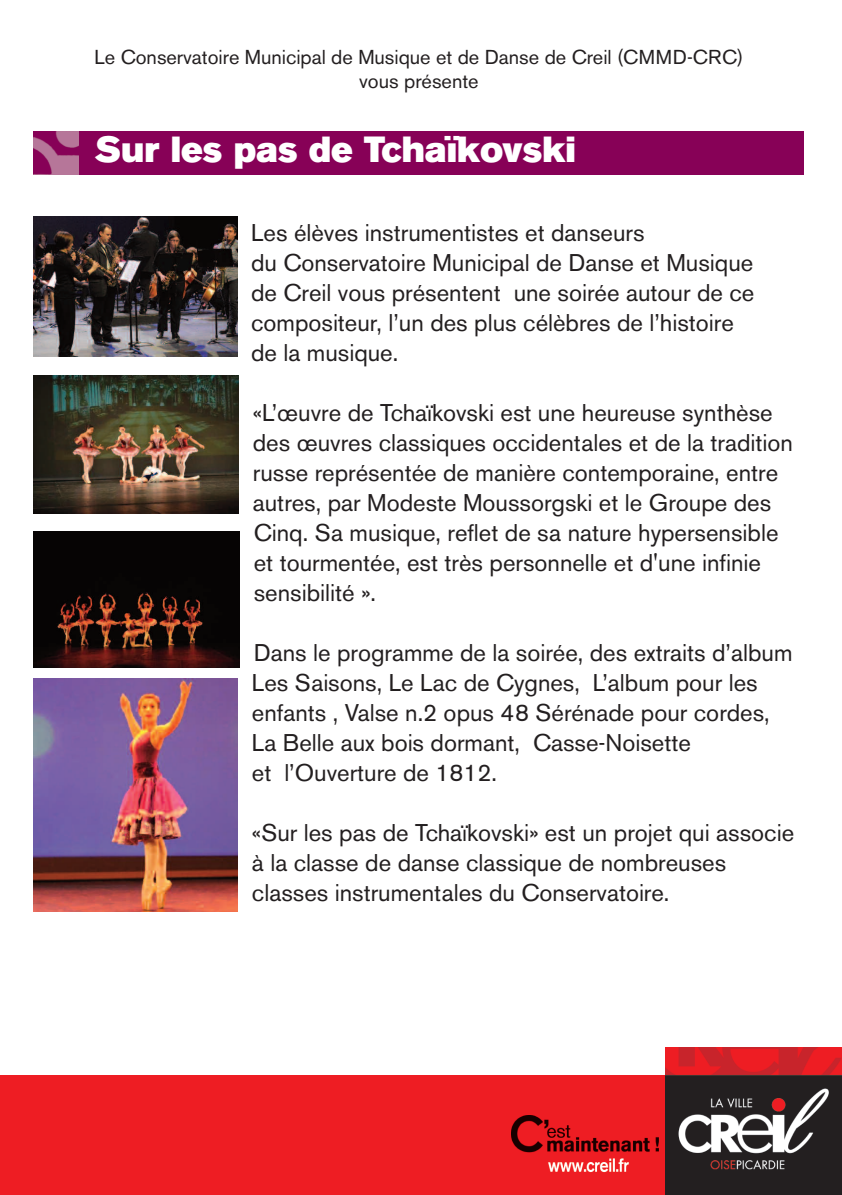
<style>
.page{position:relative;width:842px;height:1195px;background:#fff}
.page>*{position:absolute;margin:0;border:0;box-sizing:border-box;transform-origin:0 0}
.t1{font:36px "Akzidenz Grotesk BE Super";color:#fff}
.t2{font:24px/30px "Akzidenz Grotesk BE";color:#231f20}
.t3{font:20px/24px "Akzidenz Grotesk BE";color:#231f20;text-align:center}
</style>
<div class="page">
<div style="left:34px;top:131px;width:770px;height:44px;background:#870157"></div>
<div style="left:0;top:1075px;width:841px;height:120px;background:#ee1d23"></div>
<img style="left:666px;top:1047px;width:176px;height:148px">
<img style="left:512px;top:1115px;width:147px;height:38px">
<img style="left:548px;top:1158px;width:81px;height:15px">
<img style="left:34px;top:131px;width:44px;height:44px">
<img style="left:34px;top:679px;width:203px;height:233px">
<img style="left:34px;top:216px;width:203px;height:141px">
<img style="left:34px;top:375px;width:205px;height:138px">
<img style="left:34px;top:531px;width:206px;height:137px">
<p class="t3" style="left:95px;top:47px;width:650px">Le Conservatoire Municipal de Musique et de Danse de Creil (CMMD-CRC) vous présente</p>
<h1 class="t1" style="left:95px;top:135px;width:483px">Sur les pas de Tchaïkovski</h1>
<p class="t2" style="left:251px;top:220px;width:505px">Les élèves instrumentistes et danseurs<br>du Conservatoire Municipal de Danse et Musique de Creil vous présentent une soirée autour de ce compositeur, l’un des plus célèbres de l’histoire de la musique.</p>
<p class="t2" style="left:253px;top:400px;width:542px">«L’œuvre de Tchaïkovski est une heureuse synthèse des œuvres classiques occidentales et de la tradition russe représentée de manière contemporaine, entre autres, par Modeste Moussorgski et le Groupe des Cinq. Sa musique, reflet de sa nature hypersensible et tourmentée, est très personnelle et d'une infinie sensibilité ».</p>
<p class="t2" style="left:252px;top:640px;width:542px">Dans le programme de la soirée, des extraits d’album Les Saisons, Le Lac de Cygnes, L’album pour les enfants , Valse n.2 opus 48 Sérénade pour cordes, La Belle aux bois dormant, Casse-Noisette<br>et l’Ouverture de 1812.</p>
<p class="t2" style="left:252px;top:820px;width:544px">«Sur les pas de Tchaïkovski» est un projet qui associe à la classe de danse classique de nombreuses classes instrumentales du Conservatoire.</p>
</div>
